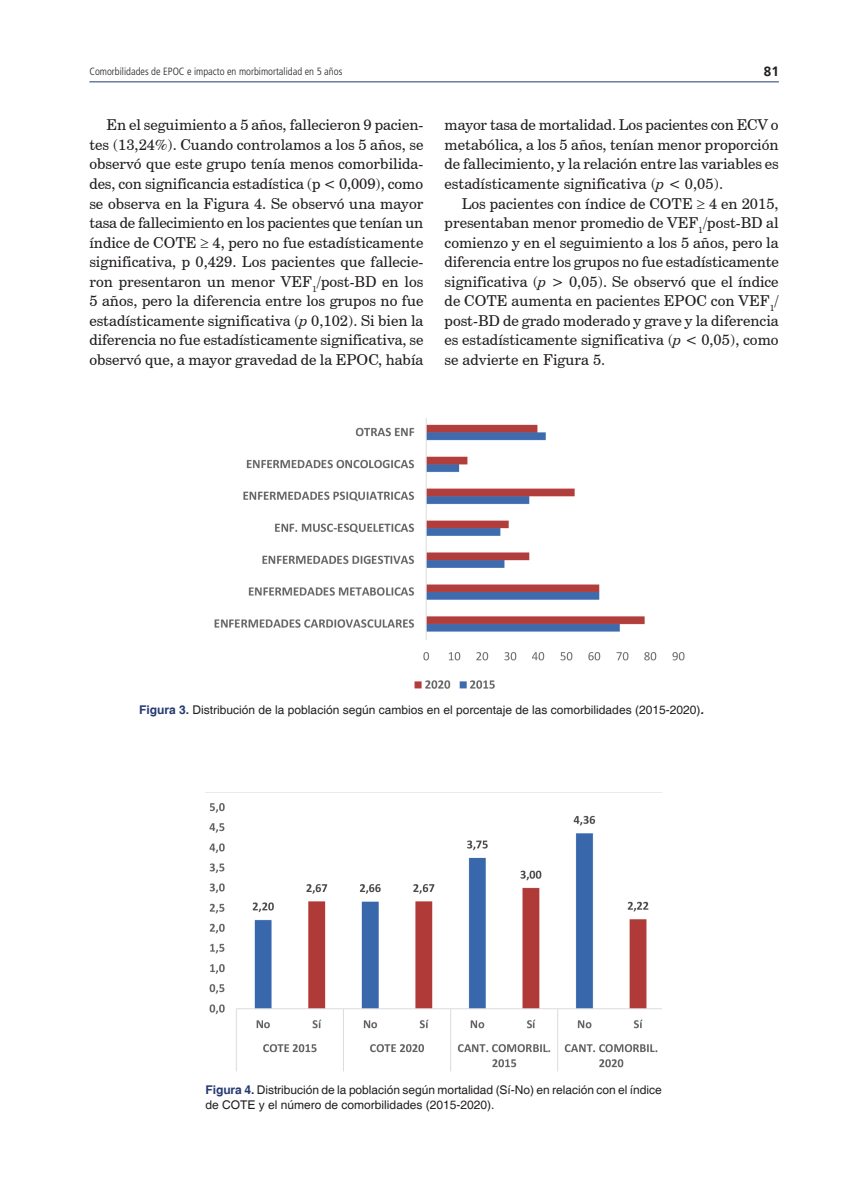
<style>
.page{position:relative;width:851px;height:1191px;background:#fff}
.page>*{position:absolute;margin:0;border:0;box-sizing:border-box;transform-origin:0 0}
.t1{font:15px/19.5px "Century Schoolbook BT";color:#231f20;text-align:justify}
.t2{font:700 13.5px "Frutiger";color:#231f20}
.t3{font:12px/15.8px "Helvetica";color:#231f20}
.t4{font:300 condensed 10.5px "Frutiger LT Std";color:#231f20}
.s1{font-style:italic}
.s2{font-weight:700;color:#253a71}
.s3{font-weight:700;font-style:italic}
</style>
<div class="page">
<hr style="left:89px;top:81px;width:689px;height:1px;background:#253a71">
<img style="left:214px;top:419px;width:471px;height:270px">
<img style="left:205px;top:792px;width:456px;height:280px">
<p class="t4" style="left:89px;top:66px;width:254px">Comorbilidades de EPOC e impacto en morbimortalidad en 5 años</p>
<p class="t2" style="left:763px;top:63px;width:17px">81</p>
<p class="t1" style="left:89px;top:115px;width:335px;text-indent:17px">En el seguimiento a 5 años, fallecieron 9 pacien&shy;tes (13,24%). Cuando controlamos a los 5 años, se observó que este grupo tenía menos comorbilida&shy;des, con significancia estadística (p &lt; 0,009), como se observa en la Figura 4. Se observó una mayor tasa de fallecimiento en los pacientes que tenían un índice de COTE ≥ 4, pero no fue estadísticamente significativa, p 0,429. Los pacientes que fallecie&shy;ron presentaron un menor VEF<sub>1</sub>/post-BD en los 5 años, pero la diferencia entre los grupos no fue estadísticamente significativa (<span class="s1">p</span> 0,102). Si bien la diferencia no fue estadísticamente significativa, se observó que, a mayor gravedad de la EPOC, había</p>
<p class="t1" style="left:444px;top:115px;width:335px">mayor tasa de mortalidad. Los pacientes con ECV o metabólica, a los 5 años, tenían menor proporción de fallecimiento, y la relación entre las variables es estadísticamente significativa (<span class="s1">p</span> &lt; 0,05).</p>
<p class="t1" style="left:444px;top:193px;width:335px;text-indent:17px">Los pacientes con índice de COTE ≥ 4 en 2015, presentaban menor promedio de VEF<sub>1</sub>/post-BD al comienzo y en el seguimiento a los 5 años, pero la diferencia entre los grupos no fue estadísticamente significativa (<span class="s1">p</span> &gt; 0,05). Se observó que el índice de COTE aumenta en pacientes EPOC con VEF<sub>1</sub>/ post-BD de grado moderado y grave y la diferencia es estadísticamente significativa (<span class="s1">p</span> &lt; 0,05), como se advierte en Figura 5.</p>
<p class="t3" style="left:139px;top:702px;width:566px"><span class="s2">Figura 3.</span> Distribución de la población según cambios en el porcentaje de las comorbilidades (2015-2020)<span class="s3">.</span></p>
<p class="t3" style="left:205px;top:1082px;width:458px"><span class="s2">Figura 4.</span> Distribución de la población según mortalidad (Sí-No) en relación con el índice de COTE y el número de comorbilidades (2015-2020).</p>
</div>
